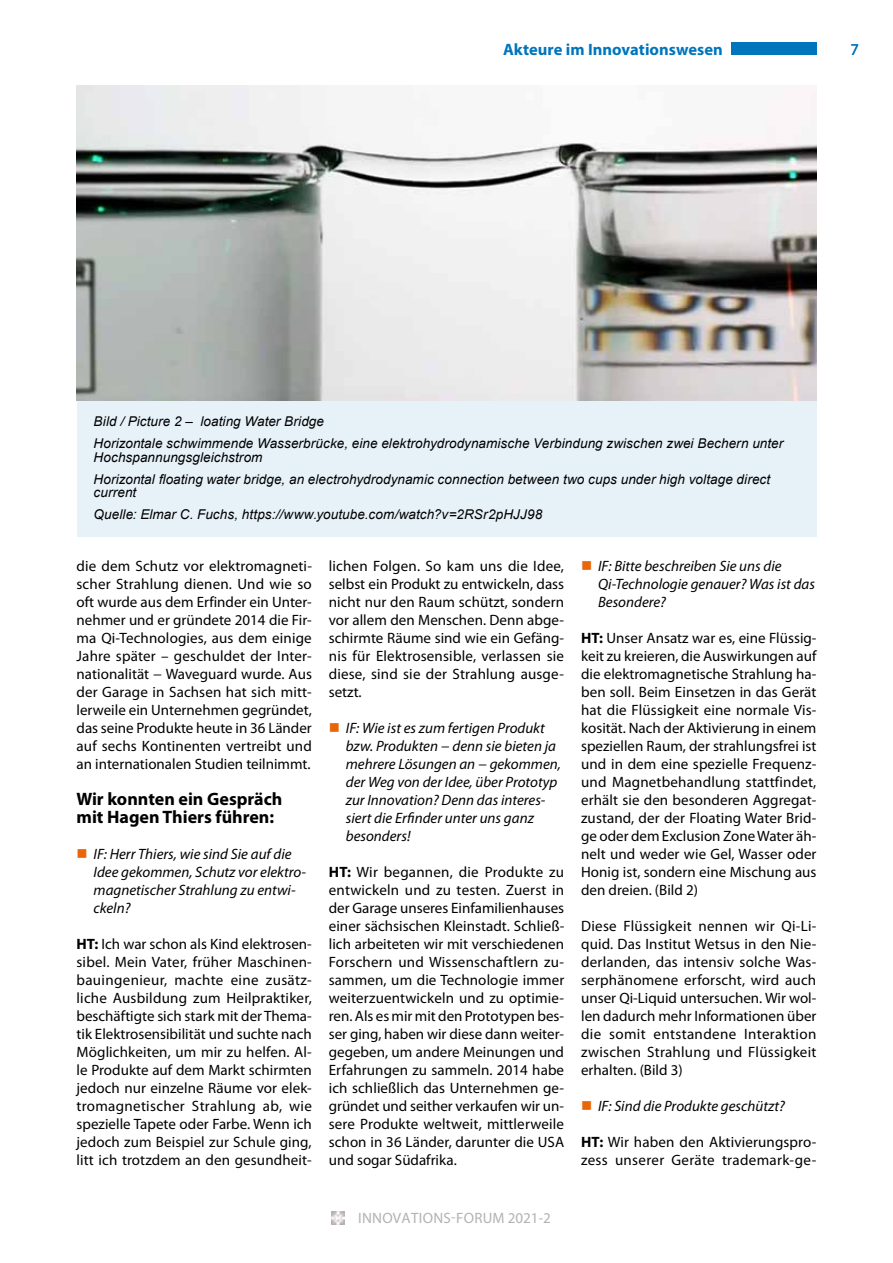
<style>
.page{position:relative;width:893px;height:1263px;background:#fff}
.page>*{position:absolute;margin:0;border:0;box-sizing:border-box;transform-origin:0 0}
.t1{font:700 18px/18px "Myriad Pro";color:#000}
.t2{font:700 16.5px "Myriad Pro";color:#0075bc}
.t3{font:16.5px "Myriad Pro";color:#0075bc}
.t4{font:15px/18px "Myriad Pro";letter-spacing:.01em;color:#000;text-align:justify}
.t5{font:italic 15px/18px "Myriad Pro";color:#000}
.t6{font:15px "Myriad Pro";letter-spacing:.02em;color:#b1b2b3}
.t7{font:italic 13.5px/22px "Arial";letter-spacing:.005em;color:#000}
.s1{font-weight:700}
</style>
<div class="page">
<div style="left:77px;top:399px;width:739px;height:138px;background:#e6f1f8"></div>
<svg style="left:332px;top:1212px;width:12px;height:13px"></svg>
<div style="left:731px;top:43px;width:85px;height:12px;background:#0075bc"></div>
<img style="left:77px;top:85px;width:739px;height:315px">
<p class="t2" style="left:503px;top:40px;width:221px">Akteure im Innovationswesen</p>
<p class="t3" style="left:850px;top:40px;width:10px">7</p>
<p class="t7" style="left:94px;top:411px;width:691px">Bild / Picture 2 – loating Water Bridge<br>Horizontale schwimmende Wasserbrücke, eine elektrohydrodynamische Verbindung zwischen zwei Bechern unter</p>
<p class="t7" style="left:94px;top:446px;width:678px">Hochspannungsgleichstrom<br>Horizontal floating water bridge, an electrohydrodynamic connection between two cups under high voltage direct</p>
<p class="t7" style="left:94px;top:482px;width:450px">current<br>Quelle: Elmar C. Fuchs, https://www.youtube.com/watch?v=2RSr2pHJJ98</p>
<p class="t4" style="left:77px;top:557px;width:237px">die dem Schutz vor elektromagneti&shy;scher Strahlung dienen. Und wie so oft wurde aus dem Erfinder ein Unter&shy;nehmer und er gründete 2014 die Fir&shy;ma Qi-Technologies, aus dem einige Jahre später – geschuldet der Inter&shy;nationalität − Waveguard wurde. Aus der Garage in Sachsen hat sich mitt&shy;lerweile ein Unternehmen gegründet, das seine Produkte heute in 36 Länder auf sechs Kontinenten vertreibt und an internationalen Studien teilnimmt.</p>
<p class="t1" style="left:77px;top:790px;width:207px">Wir konnten ein Gespräch mit Hagen Thiers führen:</p>
<p class="t5" style="left:94px;top:845px;width:214px">IF: Herr Thiers, wie sind Sie auf die<br>Idee gekommen, Schutz vor elektro&shy;magnetischer Strahlung zu entwi&shy;ckeln?</p>
<p class="t4" style="left:77px;top:935px;width:237px"><span class="s1">HT:</span> Ich war schon als Kind elektrosen&shy;sibel. Mein Vater, früher Maschinen&shy;bauingenieur, machte eine zusätz&shy;liche Ausbildung zum Heilpraktiker, beschäftigte sich stark mit der Thema&shy;tik Elektrosensibilität und suchte nach Möglichkeiten, um mir zu helfen. Al&shy;le Produkte auf dem Markt schirmten jedoch nur einzelne Räume vor elek&shy;tromagnetischer Strahlung ab, wie spezielle Tapete oder Farbe. Wenn ich jedoch zum Beispiel zur Schule ging, litt ich trotzdem an den gesundheit-</p>
<p class="t4" style="left:329px;top:557px;width:237px">lichen Folgen. So kam uns die Idee, selbst ein Produkt zu entwickeln, dass nicht nur den Raum schützt, sondern vor allem den Menschen. Denn abge&shy;schirmte Räume sind wie ein Gefäng&shy;nis für Elektrosensible, verlassen sie diese, sind sie der Strahlung ausge&shy;setzt.</p>
<p class="t5" style="left:346px;top:719px;width:217px">IF: Wie ist es zum fertigen Produkt bzw. Produkten − denn sie bieten ja mehrere Lösungen an − gekommen, der Weg von der Idee, über Prototyp zur Innovation? Denn das interes&shy;siert die Erfinder unter uns ganz besonders!</p>
<p class="t4" style="left:329px;top:863px;width:237px"><span class="s1">HT:</span> Wir begannen, die Produkte zu entwickeln und zu testen. Zuerst in der Garage unseres Einfamilienhauses einer sächsischen Kleinstadt. Schließ&shy;lich arbeiteten wir mit verschiedenen Forschern und Wissenschaftlern zu&shy;sammen, um die Technologie immer weiterzuentwickeln und zu optimie&shy;ren. Als es mir mit den Prototypen bes&shy;ser ging, haben wir diese dann weiter&shy;gegeben, um andere Meinungen und Erfahrungen zu sammeln. 2014 habe ich schließlich das Unternehmen ge&shy;gründet und seither verkaufen wir un&shy;sere Produkte weltweit, mittlerweile schon in 36 Länder, darunter die USA und sogar Südafrika.</p>
<p class="t5" style="left:598px;top:557px;width:218px">IF: Bitte beschreiben Sie uns die<br>Qi-Technologie genauer? Was ist das<br>Besondere?</p>
<p class="t4" style="left:581px;top:629px;width:237px"><span class="s1">HT:</span> Unser Ansatz war es, eine Flüssig&shy;keit zu kreieren, die Auswirkungen auf die elektromagnetische Strahlung ha&shy;ben soll. Beim Einsetzen in das Gerät hat die Flüssigkeit eine normale Vis&shy;kosität. Nach der Aktivierung in einem speziellen Raum, der strahlungsfrei ist und in dem eine spezielle Frequenz&shy;und Magnetbehandlung stattfindet, erhält sie den besonderen Aggregat&shy;zustand, der der Floating Water Brid&shy;ge oder dem Exclusion Zone Water äh&shy;nelt und weder wie Gel, Wasser oder Honig ist, sondern eine Mischung aus den dreien. (Bild 2)</p>
<p class="t4" style="left:581px;top:917px;width:237px">Diese Flüssigkeit nennen wir Qi-Li&shy;quid. Das Institut Wetsus in den Nie&shy;derlanden, das intensiv solche Was&shy;serphänomene erforscht, wird auch unser Qi-Liquid untersuchen. Wir wol&shy;len dadurch mehr Informationen über die somit entstandene Interaktion zwischen Strahlung und Flüssigkeit erhalten. (Bild 3)</p>
<p class="t5" style="left:598px;top:1097px;width:188px">IF: Sind die Produkte geschützt?</p>
<p class="t4" style="left:581px;top:1133px;width:237px"><span class="s1">HT:</span> Wir haben den Aktivierungspro&shy;zess unserer Geräte trademark-ge-</p>
<p class="t6" style="left:358px;top:1210px;width:194px">INNOVATIONS-FORUM 2021-2</p>
</div>
